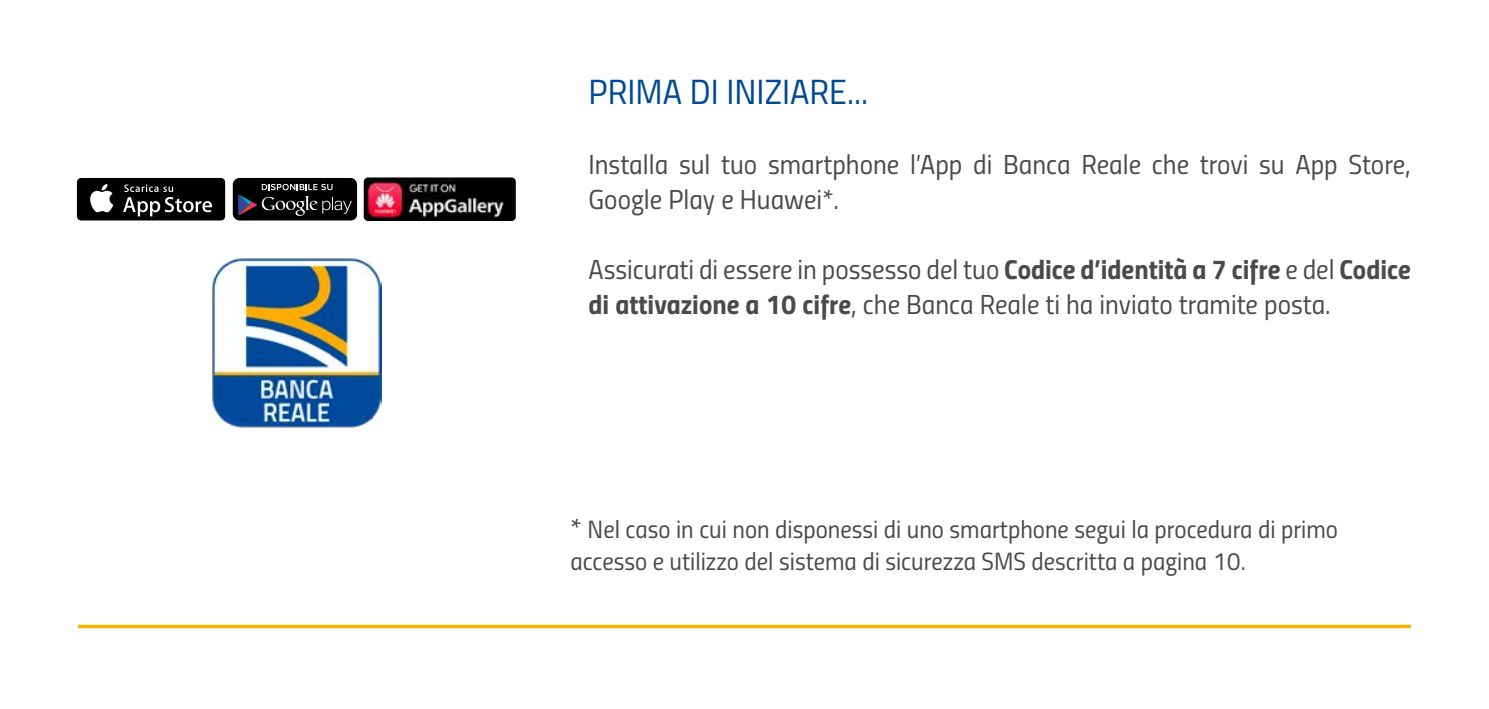
<style>
.page{position:relative;width:1489px;height:709px;background:#fff}
.page>*{position:absolute;margin:0;border:0;box-sizing:border-box;transform-origin:0 0}
.t1{font:35px "Titillium Regular Upright";color:#004996}
.t2{font:27.5px/35px "Titillium Regular Upright";color:#4a4a49}
.t3{font:25px/32.5px "Titillium Regular Upright";color:#4a4a49}
.s1{font-family:"Titillium Bold Upright"}
.s2{font-size:27.5px}
</style>
<div class="page">
<svg style="left:78px;top:624px;width:1332px;height:4px;background:#f2c32f"></svg>
<img style="left:212px;top:258px;width:169px;height:170px">
<div style="left:77px;top:178px;width:148px;height:42px;background:#000;border-radius:4px"></div>
<svg style="left:90px;top:184px;width:23px;height:28px"></svg>
<svg style="left:123px;top:184px;width:89px;height:32px"></svg>
<div style="left:233px;top:178px;width:124px;height:42px;background:#000;border-radius:7px"></div>
<svg style="left:238px;top:184px;width:114px;height:32px"></svg>
<img style="left:364px;top:177px;width:152px;height:44px">
<p class="t1" style="left:588px;top:66px;width:281px">PRIMA DI INIZIARE...</p>
<p class="t2" style="left:588px;top:146px;width:823px">Installa sul tuo smartphone l’App di Banca Reale che trovi su App Store,<br>Google Play e Huawei*.</p>
<p class="t2" style="left:588px;top:251px;width:823px">Assicurati di essere in possesso del tuo <span class="s1">Codice d’identità a 7 cifre</span> e del <span class="s1">Codice di attivazione a 10 cifre</span>, che Banca Reale ti ha inviato tramite posta.</p>
<p class="t3" style="left:570px;top:511px;width:769px"><span class="s2">*</span> Nel caso in cui non disponessi di uno smartphone segui la procedura di primo accesso e utilizzo del sistema di sicurezza SMS descritta a pagina 10.</p>
</div>
